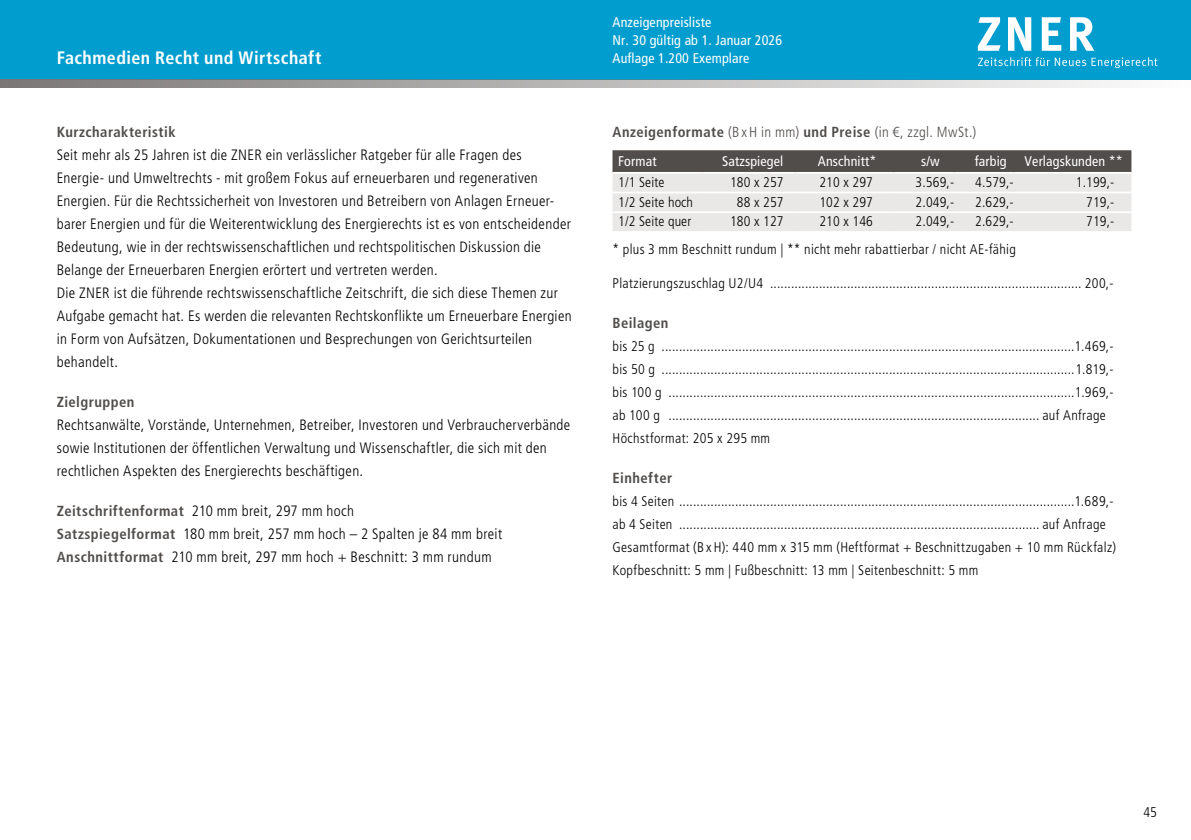
<style>
.page{position:relative;width:1191px;height:840px;background:#fff}
.page>*{position:absolute;margin:0;border:0;box-sizing:border-box;transform-origin:0 0}
.t1{font:700 condensed 18px "Frutiger LT";letter-spacing:.025em;color:#fff}
.t2{font:300 condensed 15px/23px "Frutiger LT";letter-spacing:.02em;color:#000}
.t3{font:300 condensed 14.6px "Frutiger LT";letter-spacing:.02em;color:#504d4b}
.t4{font:700 condensed 14.6px "Frutiger LT";letter-spacing:.03em;color:#504d4b}
.t5{font:300 condensed 14px/23px "Frutiger LT";letter-spacing:.025em;color:#000}
.t6{font:condensed 14px/18px "Frutiger LT";letter-spacing:.01em;color:#fff}
.s1{font-weight:700;font-size:14.6px;color:#504d4b}
.s2{font-weight:700}
</style>
<div class="page">
<div style="left:0;top:0;width:1191px;height:79px;background:#009dce"></div>
<svg style="left:612px;top:150px;width:519px;height:81px;background:#bebcbb"></svg>
<hr style="left:612px;top:172px;width:90px;height:1px;background:#fff">
<hr style="left:702px;top:172px;width:93px;height:1px;background:#fff">
<hr style="left:795px;top:172px;width:98px;height:1px;background:#fff">
<hr style="left:893px;top:172px;width:61px;height:1px;background:#fff">
<hr style="left:954px;top:172px;width:59px;height:1px;background:#fff">
<hr style="left:1013px;top:172px;width:118px;height:1px;background:#fff">
<hr style="left:612px;top:191px;width:90px;height:2px;background:#fff">
<hr style="left:702px;top:191px;width:93px;height:2px;background:#fff">
<hr style="left:795px;top:191px;width:98px;height:2px;background:#fff">
<hr style="left:893px;top:191px;width:61px;height:2px;background:#fff">
<hr style="left:954px;top:191px;width:59px;height:2px;background:#fff">
<hr style="left:1013px;top:191px;width:118px;height:2px;background:#fff">
<hr style="left:612px;top:211px;width:90px;height:2px;background:#fff">
<hr style="left:702px;top:211px;width:93px;height:2px;background:#fff">
<hr style="left:795px;top:211px;width:98px;height:2px;background:#fff">
<hr style="left:893px;top:211px;width:61px;height:2px;background:#fff">
<hr style="left:954px;top:211px;width:59px;height:2px;background:#fff">
<hr style="left:1013px;top:211px;width:118px;height:2px;background:#fff">
<svg style="left:978px;top:17px;width:116px;height:34px"></svg>
<svg style="left:978px;top:57px;width:179px;height:11px"></svg>
<svg style="left:0;top:79px;width:1191px;height:9px;background:#adb4b6"></svg>
<p class="t6" style="left:612px;top:13px;width:171px">Anzeigenpreisliste<br>Nr. 30 gültig ab 1. Januar 2026</p>
<p class="t1" style="left:57px;top:47px;width:266px">Fachmedien Recht und Wirtschaft</p>
<p class="t6" style="left:612px;top:49px;width:138px">Auflage 1.200 Exemplare</p>
<p class="t4" style="left:57px;top:123px;width:120px">Kurzcharakteristik</p>
<p class="t2" style="left:57px;top:143px;width:516px">Seit mehr als 25 Jahren ist die ZNER ein verlässlicher Ratgeber für alle Fragen des Energie- und Umweltrechts - mit großem Fokus auf erneuerbaren und regenerativen Energien. Für die Rechtssicherheit von Investoren und Betreibern von Anlagen Erneuer&shy;barer Energien und für die Weiterentwicklung des Energierechts ist es von entscheidender Bedeutung, wie in der rechtswissenschaftlichen und rechtspolitischen Diskussion die Belange der Erneuerbaren Energien erörtert und vertreten werden.<br>Die ZNER ist die führende rechtswissenschaftliche Zeitschrift, die sich diese Themen zur Aufgabe gemacht hat. Es werden die relevanten Rechtskonflikte um Erneuerbare Energien in Form von Aufsätzen, Dokumentationen und Besprechungen von Gerichtsurteilen behandelt.</p>
<p class="t4" style="left:57px;top:393px;width:79px">Zielgruppen</p>
<p class="t2" style="left:57px;top:413px;width:515px">Rechtsanwälte, Vorstände, Unternehmen, Betreiber, Investoren und Verbraucherverbände sowie Institutionen der öffentlichen Verwaltung und Wissenschaftler, die sich mit den rechtlichen Aspekten des Energierechts beschäftigen.</p>
<p class="t2" style="left:57px;top:499px;width:447px"><span class="s1">Zeitschriftenformat</span> 210 mm breit, 297 mm hoch<br><span class="s1">Satzspiegelformat</span> 180 mm breit, 257 mm hoch – 2 Spalten je 84 mm breit<br><span class="s1">Anschnittformat</span> 210 mm breit, 297 mm hoch + Beschnitt: 3 mm rundum</p>
<p class="t3" style="left:612px;top:123px;width:365px"><span class="s2">Anzeigenformate</span> (B x H in mm) <span class="s2">und Preise</span> (in €, zzgl. MwSt.)</p>
<p class="t6" style="left:618px;top:152px;width:40px">Format</p>
<p class="t6" style="left:722px;top:152px;width:62px">Satzspiegel</p>
<p class="t6" style="left:818px;top:152px;width:60px">Anschnitt*</p>
<p class="t6" style="left:921px;top:152px;width:20px">s/w</p>
<p class="t6" style="left:975px;top:152px;width:33px">farbig</p>
<p class="t6" style="left:1024px;top:152px;width:100px">Verlagskunden **</p>
<p class="t5" style="left:618px;top:171px;width:48px">1/1 Seite</p>
<p class="t5" style="left:730px;top:171px;width:55px">180 x 257</p>
<p class="t5" style="left:819px;top:171px;width:55px">210 x 297</p>
<p class="t5" style="left:915px;top:171px;width:40px">3.569,-</p>
<p class="t5" style="left:975px;top:171px;width:40px">4.579,-</p>
<p class="t5" style="left:1075px;top:171px;width:40px">1.199,-</p>
<p class="t5" style="left:618px;top:190px;width:76px">1/2 Seite hoch</p>
<p class="t5" style="left:737px;top:190px;width:48px">88 x 257</p>
<p class="t5" style="left:819px;top:190px;width:55px">102 x 297</p>
<p class="t5" style="left:915px;top:190px;width:40px">2.049,-</p>
<p class="t5" style="left:975px;top:190px;width:40px">2.629,-</p>
<p class="t5" style="left:1086px;top:190px;width:30px">719,-</p>
<p class="t5" style="left:618px;top:210px;width:75px">1/2 Seite quer</p>
<p class="t5" style="left:730px;top:210px;width:55px">180 x 127</p>
<p class="t5" style="left:819px;top:210px;width:55px">210 x 146</p>
<p class="t5" style="left:915px;top:210px;width:40px">2.049,-</p>
<p class="t5" style="left:975px;top:210px;width:40px">2.629,-</p>
<p class="t5" style="left:1086px;top:210px;width:30px">719,-</p>
<p class="t5" style="left:612px;top:237px;width:405px">* plus 3 mm Beschnitt rundum | ** nicht mehr rabattierbar / nicht AE-fähig</p>
<p class="t5" style="left:612px;top:271px;width:502px">Platzierungszuschlag U2/U4 ......................................................................................... 200,-</p>
<p class="t4" style="left:612px;top:314px;width:57px">Beilagen</p>
<p class="t5" style="left:612px;top:334px;width:502px">bis 25 g ......................................................................................................................1.469,- bis 50 g ......................................................................................................................1.819,- bis 100 g ....................................................................................................................1.969,- ab 100 g .......................................................................................................... auf Anfrage Höchstformat: 205 x 295 mm</p>
<p class="t4" style="left:612px;top:469px;width:61px">Einhefter</p>
<p class="t5" style="left:612px;top:489px;width:505px">bis 4 Seiten .................................................................................................................1.689,- ab 4 Seiten ....................................................................................................... auf Anfrage Gesamtformat (B x H): 440 mm x 315 mm (Heftformat + Beschnittzugaben + 10 mm Rückfalz)<br>Kopfbeschnitt: 5 mm | Fußbeschnitt: 13 mm | Seitenbeschnitt: 5 mm</p>
<p class="t5" style="left:1143px;top:800px;width:15px">45</p>
</div>
